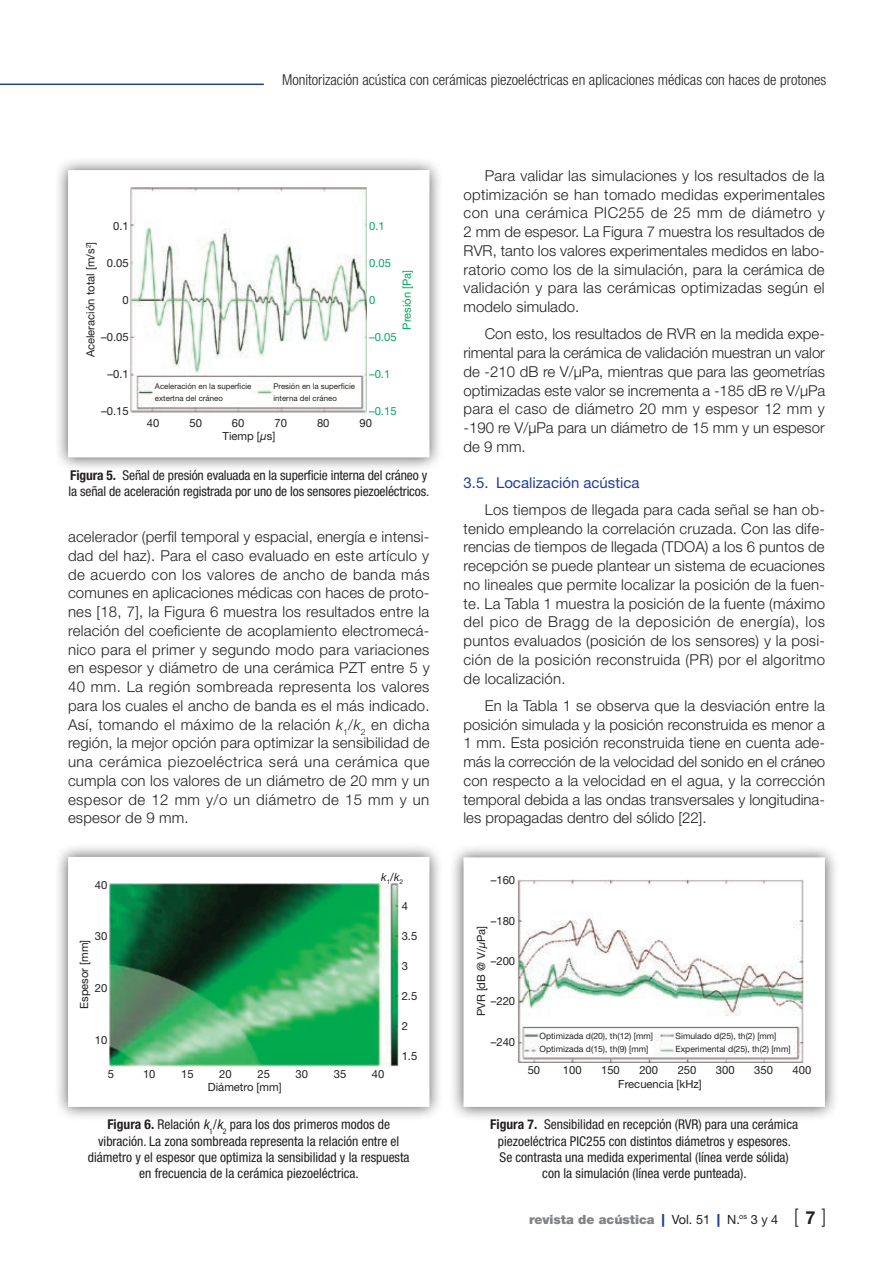
<style>
.page{position:relative;width:893px;height:1263px;background:#fff}
.page>*{position:absolute;margin:0;border:0;box-sizing:border-box;transform-origin:0 0}
.t1{font:700 18px "Helvetica Neue LT Std";color:#231f20}
.t2{font:300 15px/18.8px "Helvetica Neue LT Std";letter-spacing:.01em;color:#231f20;text-align:justify}
.t3{font:300 condensed 15px "Helvetica Neue LT Std";color:#231f20}
.t4{font:15px "Helvetica Neue LT Std";color:#223f99}
.t5{font:condensed 13.5px/16.2px "Helvetica Neue LT Std";color:#231f20;text-align:center}
.t6{font:900 12.75px "Helvetica Neue LT Std";color:#808285}
.t7{font:11.25px "Helvetica Neue LT Std";color:#231f20}
.t8{font:11.25px "Helvetica Neue LT Std";color:#00ab5b}
.t9{font:italic 11.25px "Helvetica Neue LT Std";color:#231f20}
.t10{font:8.7px/13.6px "Helvetica Neue LT Std";color:#231f20}
.t11{font:7.8px/12.8px "Helvetica Neue LT Std";color:#231f20}
.s1{font-style:italic}
.s2{font-weight:700}
.s3{font-style:normal}
.s4{color:#223f99}
.s5{font-weight:400;color:#231f20}
.s6{font-weight:300;font-size:19.8px;color:#231f20}
</style>
<div class="page">
<hr style="left:0;top:84px;width:264px;height:1px;background:#223f99">
<div style="left:54px;top:156px;width:389px;height:315px;background:#231f20;opacity:.75"></div>
<div style="left:68px;top:170px;width:361px;height:287px;background:#fff"></div>
<img style="left:130px;top:187px;width:237px;height:228px">
<div style="left:54px;top:843px;width:389px;height:278px;background:#231f20;opacity:.75"></div>
<div style="left:68px;top:857px;width:361px;height:250px;background:#fff"></div>
<img style="left:110px;top:883px;width:289px;height:184px">
<div style="left:450px;top:843px;width:389px;height:278px;background:#231f20;opacity:.75"></div>
<div style="left:463px;top:857px;width:362px;height:250px;background:#fff;border:4px solid #fff"></div>
<img style="left:518px;top:879px;width:285px;height:183px">
<p class="t3" style="left:282px;top:71px;width:546px">Monitorización acústica con cerámicas piezoeléctricas en aplicaciones médicas con haces de protones</p>
<p class="t7" style="left:113px;top:219px;width:17px">0.1</p>
<p class="t8" style="left:369px;top:219px;width:17px">0.1</p>
<p class="t7" style="left:84px;top:357px;width:117px;rotate:-90deg">Aceleración total [m/s<sup>2</sup>]</p>
<p class="t7" style="left:107px;top:256px;width:23px">0.05</p>
<p class="t8" style="left:369px;top:256px;width:23px">0.05</p>
<p class="t8" style="left:400px;top:330px;width:61px;rotate:-90deg">Presión [Pa]</p>
<p class="t7" style="left:122px;top:293px;width:8px">0</p>
<p class="t8" style="left:369px;top:293px;width:8px">0</p>
<p class="t7" style="left:101px;top:330px;width:29px">–0.05</p>
<p class="t8" style="left:369px;top:330px;width:29px">–0.05</p>
<p class="t7" style="left:107px;top:368px;width:23px">–0.1</p>
<p class="t8" style="left:369px;top:368px;width:23px">–0.1</p>
<p class="t7" style="left:101px;top:405px;width:29px">–0.15</p>
<p class="t11" style="left:155px;top:379px;width:98px">Aceleración en la superficie extertna del cráneo</p>
<p class="t11" style="left:273px;top:379px;width:83px">Presión en la superficie interna del cráneo</p>
<p class="t8" style="left:369px;top:405px;width:29px">–0.15</p>
<p class="t7" style="left:147px;top:416px;width:14px">40</p>
<p class="t7" style="left:189px;top:416px;width:14px">50</p>
<p class="t7" style="left:232px;top:416px;width:14px">60</p>
<p class="t7" style="left:274px;top:416px;width:14px">70</p>
<p class="t7" style="left:317px;top:416px;width:14px">80</p>
<p class="t7" style="left:360px;top:416px;width:14px">90</p>
<p class="t7" style="left:223px;top:429px;width:54px">Tiemp [<span class="s1">µ</span>s]</p>
<p class="t5" style="left:69px;top:467px;width:362px;text-align:left"><span class="s2">Figura 5.</span> Señal de presión evaluada en la superficie interna del cráneo y la señal de aceleración registrada por uno de los sensores piezoeléctricos.</p>
<p class="t2" style="left:68px;top:527px;width:363px">acelerador (perfil temporal y espacial, energía e intensi&shy;dad del haz). Para el caso evaluado en este artículo y de acuerdo con los valores de ancho de banda más comunes en aplicaciones médicas con haces de proto&shy;nes [18, 7], la Figura 6 muestra los resultados entre la relación del coeficiente de acoplamiento electromecá&shy;nico para el primer y segundo modo para variaciones en espesor y diámetro de una cerámica PZT entre 5 y 40 mm. La región sombreada representa los valores para los cuales el ancho de banda es el más indicado.<br>Así, tomando el máximo de la relación <span class="s1">k</span><sub>1</sub>/<span class="s1">k</span><sub>2</sub> en dicha región, la mejor opción para optimizar la sensibilidad de una cerámica piezoeléctrica será una cerámica que cumpla con los valores de un diámetro de 20 mm y un espesor de 12 mm y/o un diámetro de 15 mm y un espesor de 9 mm.</p>
<p class="t7" style="left:95px;top:878px;width:14px">40</p>
<p class="t7" style="left:95px;top:930px;width:14px">30</p>
<p class="t7" style="left:78px;top:1009px;width:71px;rotate:-90deg">Espesor [mm]</p>
<p class="t7" style="left:95px;top:981px;width:14px">20</p>
<p class="t7" style="left:95px;top:1033px;width:14px">10</p>
<p class="t9" style="left:381px;top:870px;width:23px">k<sub>1</sub><span class="s3">/</span>k<sub>2</sub></p>
<p class="t7" style="left:402px;top:900px;width:8px">4</p>
<p class="t7" style="left:402px;top:929px;width:17px">3.5</p>
<p class="t7" style="left:402px;top:959px;width:8px">3</p>
<p class="t7" style="left:402px;top:989px;width:17px">2.5</p>
<p class="t7" style="left:402px;top:1019px;width:8px">2</p>
<p class="t7" style="left:402px;top:1049px;width:17px">1.5</p>
<p class="t7" style="left:108px;top:1067px;width:8px">5</p>
<p class="t7" style="left:143px;top:1067px;width:14px">10</p>
<p class="t7" style="left:181px;top:1067px;width:14px">15</p>
<p class="t7" style="left:219px;top:1067px;width:14px">20</p>
<p class="t7" style="left:257px;top:1067px;width:14px">25</p>
<p class="t7" style="left:296px;top:1067px;width:14px">30</p>
<p class="t7" style="left:334px;top:1067px;width:14px">35</p>
<p class="t7" style="left:372px;top:1067px;width:14px">40</p>
<p class="t7" style="left:208px;top:1080px;width:75px">Diámetro [mm]</p>
<p class="t5" style="left:88px;top:1116px;width:323px"><span class="s2">Figura 6.</span> Relación <span class="s1">k</span><sub>1</sub>/<span class="s1">k</span><sub>2</sub> para los dos primeros modos de vibración. La zona sombreada representa la relación entre el diámetro y el espesor que optimiza la sensibilidad y la respuesta en frecuencia de la cerámica piezoeléctrica.</p>
<p class="t2" style="left:463px;top:166px;width:363px;text-indent:21px">Para validar las simulaciones y los resultados de la optimización se han tomado medidas experimentales con una cerámica PIC255 de 25 mm de diámetro y 2 mm de espesor. La Figura 7 muestra los resultados de RVR, tanto los valores experimentales medidos en labo&shy;ratorio como los de la simulación, para la cerámica de validación y para las cerámicas optimizadas según el modelo simulado.</p>
<p class="t2" style="left:463px;top:324px;width:363px;text-indent:21px">Con esto, los resultados de RVR en la medida expe&shy;rimental para la cerámica de validación muestran un valor de -210 dB re V/μPa, mientras que para las geometrías optimizadas este valor se incrementa a -185 dB re V/μPa para el caso de diámetro 20 mm y espesor 12 mm y -190 re V/μPa para un diámetro de 15 mm y un espesor de 9 mm.</p>
<p class="t4" style="left:463px;top:473px;width:178px">3.5. Localización acústica</p>
<p class="t2" style="left:463px;top:500px;width:363px;text-indent:21px">Los tiempos de llegada para cada señal se han ob&shy;tenido empleando la correlación cruzada. Con las dife&shy;rencias de tiempos de llegada (TDOA) a los 6 puntos de recepción se puede plantear un sistema de ecuaciones no lineales que permite localizar la posición de la fuen&shy;te. La Tabla 1 muestra la posición de la fuente (máximo del pico de Bragg de la deposición de energía), los puntos evaluados (posición de los sensores) y la posi&shy;ción de la posición reconstruida (PR) por el algoritmo de localización.</p>
<p class="t2" style="left:463px;top:696px;width:363px;text-indent:21px">En la Tabla 1 se observa que la desviación entre la posición simulada y la posición reconstruida es menor a 1 mm. Esta posición reconstruida tiene en cuenta ade&shy;más la corrección de la velocidad del sonido en el cráneo con respecto a la velocidad en el agua, y la corrección temporal debida a las ondas transversales y longitudina&shy;les propagadas dentro del sólido [22].</p>
<p class="t7" style="left:491px;top:874px;width:26px">–160</p>
<p class="t7" style="left:491px;top:914px;width:26px">–180</p>
<p class="t7" style="left:491px;top:954px;width:26px">–200</p>
<p class="t7" style="left:491px;top:994px;width:26px">–220</p>
<p class="t7" style="left:491px;top:1035px;width:26px">–240</p>
<p class="t7" style="left:474px;top:1016px;width:92px;rotate:-90deg">PVR [dB @ V/<span class="s1">µ</span>Pa]</p>
<p class="t10" style="left:539px;top:1028px;width:115px">Optimizada d(20), th(12) [mm]<br>Optimizada d(15), th(9) [mm]</p>
<p class="t10" style="left:675px;top:1028px;width:117px">Simulado d(25), th(2) [mm]<br>Experimental d(25), th(2) [mm]</p>
<p class="t7" style="left:528px;top:1063px;width:14px">50</p>
<p class="t7" style="left:563px;top:1063px;width:20px">100</p>
<p class="t7" style="left:601px;top:1063px;width:20px">150</p>
<p class="t7" style="left:639px;top:1063px;width:20px">200</p>
<p class="t7" style="left:678px;top:1063px;width:20px">250</p>
<p class="t7" style="left:716px;top:1063px;width:20px">300</p>
<p class="t7" style="left:754px;top:1063px;width:20px">350</p>
<p class="t7" style="left:792px;top:1063px;width:20px">400</p>
<p class="t7" style="left:618px;top:1077px;width:85px">Frecuencia [kHz]</p>
<p class="t5" style="left:490px;top:1116px;width:309px"><span class="s2">Figura 7.</span> Sensibilidad en recepción (RVR) para una cerámica piezoeléctrica PIC255 con distintos diámetros y espesores.<br>Se contrasta una medida experimental (línea verde sólida) con la simulación (línea verde punteada).</p>
<p class="t6" style="left:529px;top:1212px;width:299px">revista de acústica <span class="s4">|</span> <span class="s5">Vol. 51</span> <span class="s4">|</span> <span class="s5">N.</span><sup>os</sup> <span class="s5">3 y 4</span> <span class="s6">[ ]</span></p>
<p class="t1" style="left:805px;top:1207px;width:12px">7</p>
</div>
